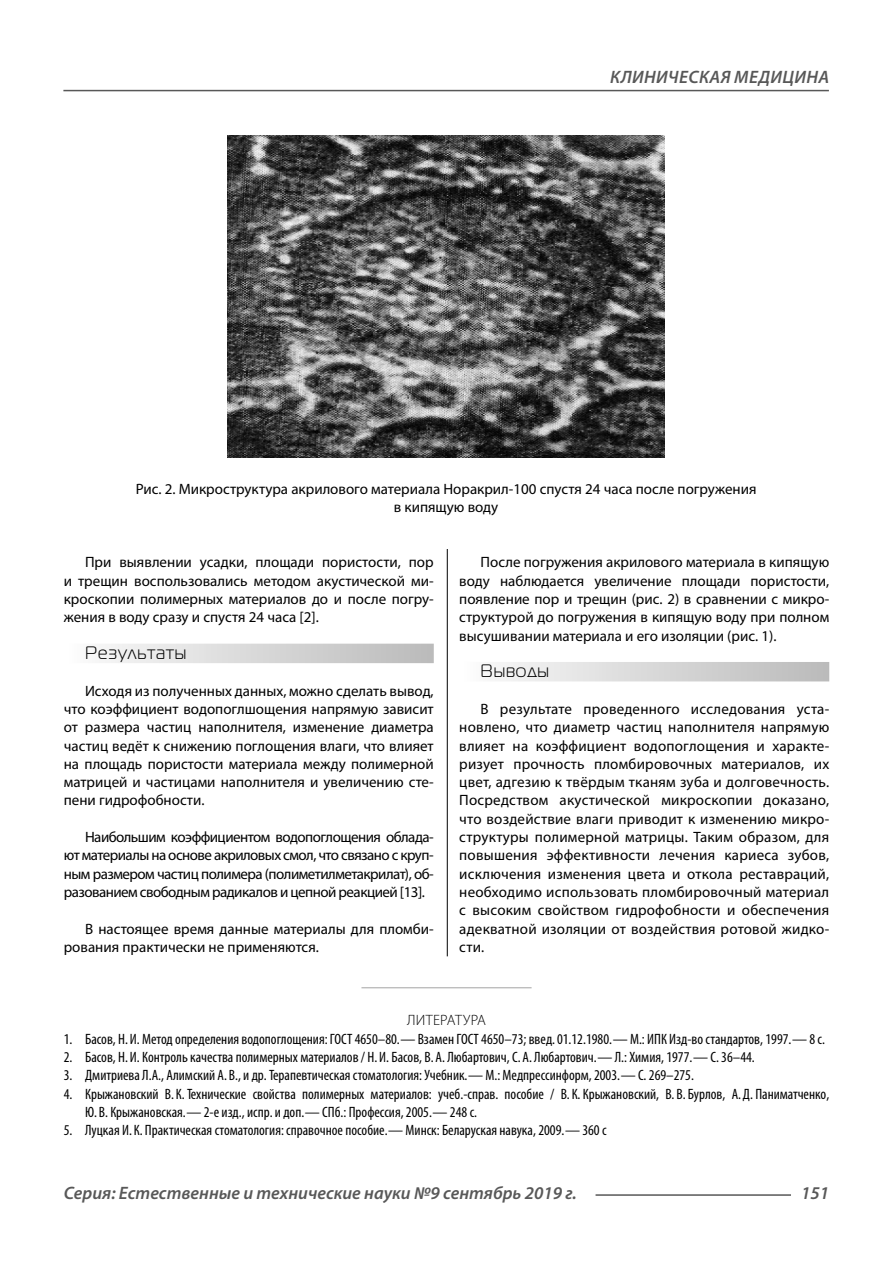
<style>
.page{position:relative;width:893px;height:1263px;background:#fff}
.page>*{position:absolute;margin:0;border:0;box-sizing:border-box;transform-origin:0 0}
.t1{font:italic 600 18px "Myriad Pro";color:#585858}
.t2{font:italic 600 18px "Myriad Pro";letter-spacing:.02em;color:#585858}
.t3{font:18px "Magistral C";letter-spacing:.05em;color:#000}
.t4{font:15px/18.3px "Myriad Pro";color:#000;text-align:justify}
.t5{font:condensed 15px/18.3px "Myriad Pro";color:#000}
.t6{font:300 15px "Myriad Pro";letter-spacing:.02em;color:#000}
</style>
<div class="page">
<hr style="left:447px;top:128px;width:1px;height:1007px;background:#000">
<div style="left:64px;top:644px;width:370px;height:19px;background:linear-gradient(to right,#fcfcfc,#bababa)"></div>
<div style="left:459px;top:662px;width:370px;height:19px;background:linear-gradient(to right,#fcfcfc,#bababa)"></div>
<div style="left:361px;top:987px;width:170px;height:6px;background:#bababa"></div>
<div style="left:64px;top:988px;width:765px;height:275px;background:#fff"></div>
<div style="left:63px;top:128px;width:766px;height:421px;background:#fff"></div>
<img style="left:228px;top:135px;width:436px;height:322px">
<hr style="left:595px;top:1194px;width:196px;height:2px;background:#585858">
<hr style="left:63px;top:90px;width:766px;height:1px;background:#585858">
<p class="t2" style="left:610px;top:71px;width:220px">КЛИНИЧЕСКАЯ МЕДИЦИНА</p>
<p class="t4" style="left:136px;top:481px;width:622px;text-align:center">Рис. 2. Микроструктура акрилового материала Норакрил-100 спустя 24 часа после погружения в кипящую воду</p>
<p class="t4" style="left:64px;top:554px;width:371px;text-indent:21px">При выявлении усадки, площади пористости, пор и трещин воспользовались методом акустической ми&shy;кроскопии полимерных материалов до и после погру&shy;жения в воду сразу и спустя 24 часа [2].</p>
<p class="t3" style="left:85px;top:646px;width:103px">Результаты</p>
<p class="t4" style="left:64px;top:683px;width:371px;text-indent:21px">Исходя из полученных данных, можно сделать вывод, что коэффициент водопоглшощения напрямую зависит от размера частиц наполнителя, изменение диаметра частиц ведёт к снижению поглощения влаги, что влияет на площадь пористости материала между полимерной матрицей и частицами наполнителя и увеличению сте&shy;пени гидрофобности.</p>
<p class="t4" style="left:64px;top:829px;width:371px;text-indent:21px">Наибольшим коэффициентом водопоглощения облада&shy;ют материалы на основе акриловых смол, что связано с круп&shy;ным размером частиц полимера (полиметилметакрилат), об&shy;разованием свободным радикалов и цепной реакцией [13].</p>
<p class="t4" style="left:64px;top:921px;width:371px;text-indent:21px">В настоящее время данные материалы для пломби&shy;рования практически не применяются.</p>
<p class="t4" style="left:459px;top:554px;width:371px;text-indent:21px">После погружения акрилового материала в кипящую воду наблюдается увеличение площади пористости, появление пор и трещин (рис. 2) в сравнении с микро&shy;структурой до погружения в кипящую воду при полном высушивании материала и его изоляции (рис. 1).</p>
<p class="t3" style="left:480px;top:664px;width:70px">Выводы</p>
<p class="t4" style="left:459px;top:701px;width:371px;text-indent:21px">В результате проведенного исследования уста&shy;новлено, что диаметр частиц наполнителя напрямую влияет на коэффициент водопоглощения и характе&shy;ризует прочность пломбировочных материалов, их цвет, адгезию к твёрдым тканям зуба и долговечность.<br>Посредством акустической микроскопии доказано, что воздействие влаги приводит к изменению микро&shy;структуры полимерной матрицы. Таким образом, для повышения эффективности лечения кариеса зубов, исключения изменения цвета и откола реставраций, необходимо использовать пломбировочный материал с высоким свойством гидрофобности и обеспечения адекватной изоляции от воздействия ротовой жидко&shy;сти.</p>
<p class="t6" style="left:407px;top:1015px;width:80px">ЛИТЕРАТУРА</p>
<p class="t5" style="left:64px;top:1031px;width:763px">1. Басов, Н. И. Метод определения водопоглощения: ГОСТ 4650–80. — Взамен ГОСТ 4650–73; введ. 01.12.1980. — М.: ИПК Изд-во стандартов, 1997. — 8 с.</p>
<p class="t5" style="left:64px;top:1049px;width:692px">2. Басов, Н. И. Контроль качества полимерных материалов / Н. И. Басов, В. А. Любартович, С. А. Любартович. — Л.: Химия, 1977. — С. 36–44.</p>
<p class="t5" style="left:64px;top:1068px;width:632px">3. Дмитриева Л.А., Алимский А. В., и др. Терапевтическая стоматология: Учебник. — М.: Медпрессинформ, 2003. — С. 269–275.</p>
<p class="t5" style="left:85px;top:1086px;width:746px;text-indent:-21px">4. Крыжановский В. К. Технические свойства полимерных материалов: учеб.-справ. пособие / В. К. Крыжановский, В. В. Бурлов, А. Д. Паниматченко,<br>Ю. В. Крыжановская. — 2-е изд., испр. и доп. — СПб.: Профессия, 2005. — 248 с.</p>
<p class="t5" style="left:64px;top:1123px;width:544px">5. Луцкая И. К. Практическая стоматология: справочное пособие. — Минск: Беларуская навука, 2009. — 360 с</p>
<p class="t1" style="left:64px;top:1186px;width:514px">Серия: Естественные и технические науки №9 сентябрь 2019 г.</p>
<p class="t1" style="left:801px;top:1186px;width:30px">151</p>
</div>
